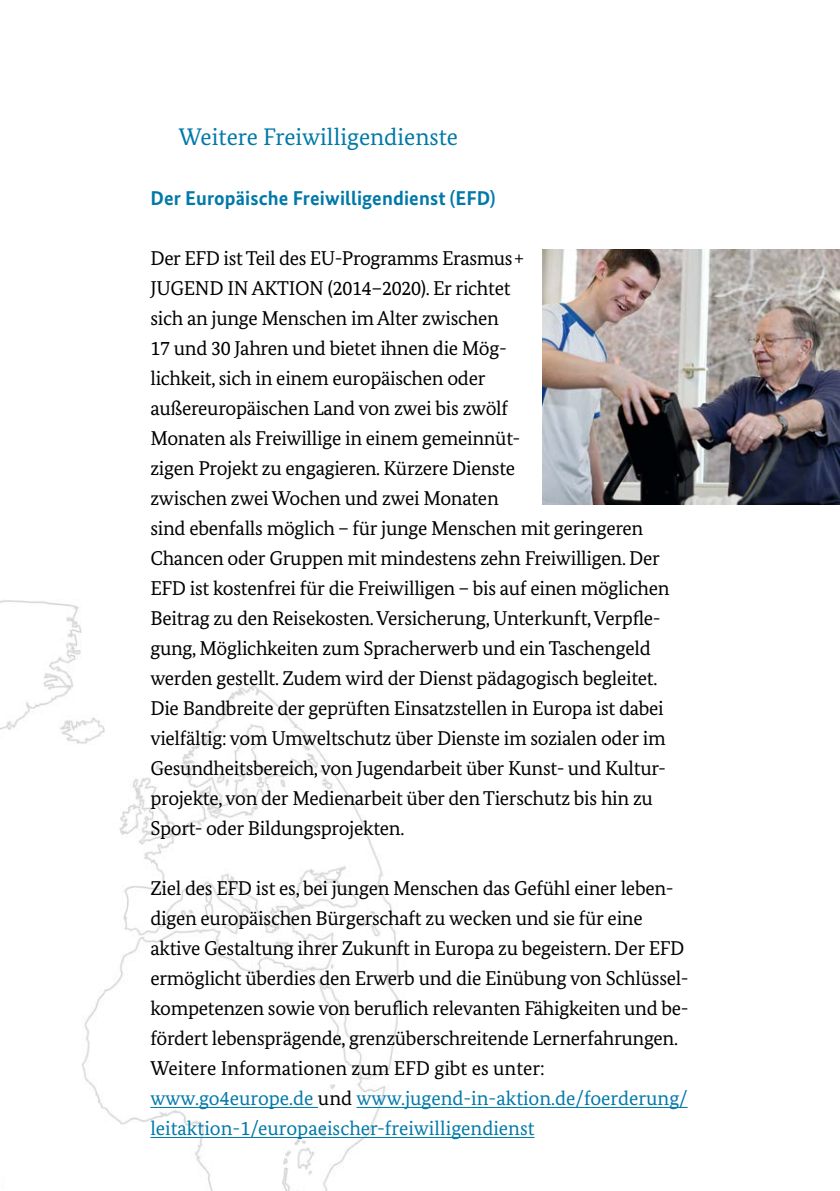
<style>
.page{position:relative;width:840px;height:1191px;background:#fff}
.page>*{position:absolute;margin:0;border:0;box-sizing:border-box;transform-origin:0 0}
.t1{font:24px "Bundes Serif";color:#0079a8}
.t2{font:20px/30px "Bundes Serif";letter-spacing:-.015em;color:#000}
.t3{font:20px/30px "Bundes Serif";color:#0079a8}
.t4{font:700 20px "Bundes Sans";letter-spacing:.005em;color:#0079a8}
.s1{color:#000}
</style>
<div class="page">
<img style="left:0;top:600px;width:519px;height:591px">
<hr style="left:150px;top:1107px;width:168px;height:1px;background:#0079a8">
<hr style="left:356px;top:1107px;width:331px;height:1px;background:#0079a8">
<hr style="left:150px;top:1137px;width:384px;height:1px;background:#0079a8">
<img style="left:542px;top:249px;width:297px;height:255px">
<h2 class="t1" style="left:179px;top:122px;width:281px">Weitere Freiwilligendienste</h2>
<h2 class="t4" style="left:150px;top:186px;width:346px">Der Europäische Freiwilligendienst (EFD)</h2>
<p class="t2" style="left:150px;top:243px;width:520px">Der EFD ist Teil des EU-Programms Erasmus+<br>JUGEND IN AKTION (2014–2020). Er richtet<br>sich an junge Menschen im Alter zwischen<br>17 und 30 Jahren und bietet ihnen die Mög-<br>lichkeit, sich in einem europäischen oder<br>außereuropäischen Land von zwei bis zwölf<br>Monaten als Freiwillige in einem gemeinnüt-<br>zigen Projekt zu engagieren. Kürzere Dienste<br>zwischen zwei Wochen und zwei Monaten<br>sind ebenfalls möglich – für junge Menschen mit geringeren Chancen oder Gruppen mit mindestens zehn Freiwilligen. Der EFD ist kostenfrei für die Freiwilligen – bis auf einen möglichen Beitrag zu den Reisekosten. Versicherung, Unterkunft, Verpfle&shy;gung, Möglichkeiten zum Spracherwerb und ein Taschengeld werden gestellt. Zudem wird der Dienst pädagogisch begleitet.</p>
<p class="t2" style="left:150px;top:693px;width:517px">Die Bandbreite der geprüften Einsatzstellen in Europa ist dabei vielfältig: vom Umweltschutz über Dienste im sozialen oder im Gesundheitsbereich, von Jugendarbeit über Kunst- und Kultur&shy;projekte, von der Medienarbeit über den Tierschutz bis hin zu Sport- oder Bildungsprojekten.</p>
<p class="t2" style="left:150px;top:873px;width:539px">Ziel des EFD ist es, bei jungen Menschen das Gefühl einer leben&shy;digen europäischen Bürgerschaft zu wecken und sie für eine aktive Gestaltung ihrer Zukunft in Europa zu begeistern. Der EFD ermöglicht überdies den Erwerb und die Einübung von Schlüssel&shy;kompetenzen sowie von beruflich relevanten Fähigkeiten und be&shy;fördert lebensprägende, grenzüberschreitende Lernerfahrungen.</p>
<p class="t2" style="left:150px;top:1053px;width:396px">Weitere Informationen zum EFD gibt es unter:</p>
<p class="t3" style="left:150px;top:1083px;width:538px">www.go4europe.de <span class="s1">und</span> www.jugend-in-aktion.de/foerderung/ leitaktion-1/europaeischer-freiwilligendienst</p>
</div>
